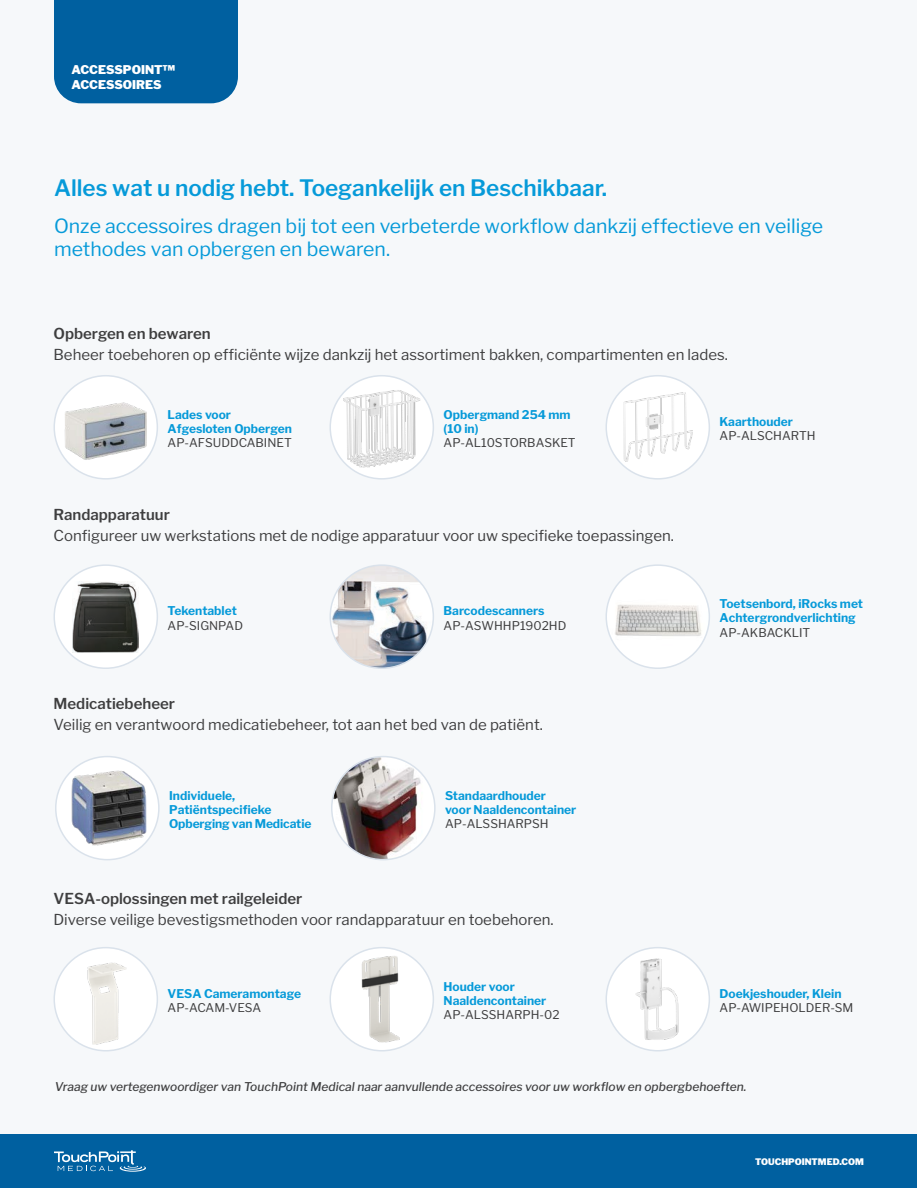
<style>
.page{position:relative;width:918px;height:1188px;background:#fff}
.page>*{position:absolute;margin:0;border:0;box-sizing:border-box;transform-origin:0 0}
.Subtitle_-_callout{font:600 22.5px "Libre Franklin";color:#069ad9}
.Subtitle_-_callout-2{font:19.5px/23.4px "Libre Franklin";color:#069ad9}
.Subtitle_-_callout-3{font:15px/21px "Libre Franklin";color:#3e3e3f}
.Product_Specs{font:700 12px/14.4px "Libre Franklin";color:#069ad9}
.Product_Specs-2{font:italic 500 12px "Libre Franklin";color:#3e3e3f}
.Product_Specs-3{font:12px/14.4px "Libre Franklin";color:#3e3e3f}
.Category_Tab{font:900 12px/14.4px "Libre Franklin";color:#fff}
.t1{font:900 9px "Libre Franklin";color:#fff}
.s1{font-weight:600}
.s2{font-weight:400;color:#3e3e3f}
.s3{font-weight:700;color:#069ad9}
</style>
<div class="page">
<div style="left:0;top:0;width:917px;height:1188px;background:#f6f8fa"></div>
<div style="left:0;top:1134px;width:917px;height:54px;background:#0060a0"></div>
<svg style="left:54px;top:1150px;width:92px;height:22px"></svg>
<div style="left:54px;top:376px;width:103px;height:103px;background:#fff;border-radius:50%"></div>
<img style="left:65px;top:391px;width:82px;height:82px">
<div style="left:54px;top:375px;width:104px;height:105px;border:2px solid #dae2eb;border-radius:50%"></div>
<div style="left:330px;top:376px;width:103px;height:103px;background:#fff;border-radius:50%"></div>
<img style="left:343px;top:390px;width:78px;height:78px">
<div style="left:330px;top:375px;width:104px;height:105px;border:2px solid #dae2eb;border-radius:50%"></div>
<div style="left:606px;top:376px;width:103px;height:103px;background:#fff;border-radius:50%"></div>
<img style="left:623px;top:393px;width:69px;height:69px">
<div style="left:606px;top:375px;width:104px;height:105px;border:2px solid #dae2eb;border-radius:50%"></div>
<div style="left:54px;top:948px;width:103px;height:103px;background:#fff;border-radius:50%"></div>
<img style="left:65px;top:963px;width:82px;height:82px">
<div style="left:54px;top:947px;width:104px;height:105px;border:2px solid #dae2eb;border-radius:50%"></div>
<div style="left:330px;top:948px;width:103px;height:103px;background:#fff;border-radius:50%"></div>
<img style="left:337px;top:956px;width:87px;height:87px">
<div style="left:330px;top:947px;width:104px;height:105px;border:2px solid #dae2eb;border-radius:50%"></div>
<div style="left:606px;top:948px;width:103px;height:103px;background:#fff;border-radius:50%"></div>
<img style="left:617px;top:958px;width:82px;height:82px">
<div style="left:606px;top:947px;width:104px;height:105px;border:2px solid #dae2eb;border-radius:50%"></div>
<div style="left:54px;top:565px;width:103px;height:103px;background:#fff;border-radius:50%"></div>
<img style="left:73px;top:581px;width:66px;height:71px">
<div style="left:54px;top:564px;width:104px;height:105px;border:2px solid #dae2eb;border-radius:50%"></div>
<img style="left:330px;top:565px;width:103px;height:103px;border-radius:52px">
<div style="left:330px;top:564px;width:104px;height:105px;border:2px solid #dae2eb;border-radius:50%"></div>
<div style="left:606px;top:565px;width:103px;height:103px;background:#fff;border-radius:50%"></div>
<img style="left:606px;top:588px;width:103px;height:57px">
<div style="left:606px;top:564px;width:104px;height:105px;border:2px solid #dae2eb;border-radius:50%"></div>
<div style="left:54px;top:0;width:184px;height:103px;background:#0060a0"></div>
<div style="left:56px;top:757px;width:103px;height:103px;background:#fff;border-radius:50%"></div>
<img style="left:71px;top:771px;width:75px;height:75px">
<div style="left:55px;top:756px;width:105px;height:104px;border:2px solid #dae2eb;border-radius:50%"></div>
<img style="left:332px;top:757px;width:101px;height:103px">
<div style="left:331px;top:756px;width:105px;height:104px;border:2px solid #dae2eb;border-radius:50%"></div>
<p class="Category_Tab" style="left:71px;top:63px;width:105px">ACCESSPOINT™<br>ACCESSOIRES</p>
<p class="Subtitle_-_callout" style="left:54px;top:174px;width:555px">Alles wat u nodig hebt. Toegankelijk en Beschikbaar.</p>
<p class="Subtitle_-_callout-2" style="left:54px;top:214px;width:771px">Onze accessoires dragen bij tot een verbeterde workflow dankzij effectieve en veilige methodes van opbergen en bewaren.</p>
<p class="Subtitle_-_callout-3" style="left:53px;top:323px;width:676px"><span class="s1">Opbergen en bewaren<br></span>Beheer toebehoren op efficiënte wijze dankzij het assortiment bakken, compartimenten en lades.</p>
<p class="Product_Specs" style="left:168px;top:407px;width:126px">Lades voor<br>Afgesloten Opbergen<br><span class="s2">AP-AFSUDDCABINET</span></p>
<p class="Product_Specs" style="left:444px;top:407px;width:134px">Opbergmand 254 mm (10 in)<br><span class="s2">AP-AL10STORBASKET</span></p>
<p class="Product_Specs-3" style="left:720px;top:414px;width:97px"><span class="s3">Kaarthouder<br></span>AP-ALSCHARTH</p>
<p class="Subtitle_-_callout-3" style="left:53px;top:504px;width:622px"><span class="s1">Randapparatuur<br></span>Configureer uw werkstations met de nodige apparatuur voor uw specifieke toepassingen.</p>
<p class="Product_Specs" style="left:168px;top:604px;width:77px">Tekentablet<br><span class="s2">AP-SIGNPAD</span></p>
<p class="Product_Specs" style="left:444px;top:604px;width:124px">Barcodescanners<br><span class="s2">AP-ASWHHP1902HD</span></p>
<p class="Product_Specs" style="left:720px;top:597px;width:145px">Toetsenbord, iRocks met<br>Achtergrondverlichting<br><span class="s2">AP-AKBACKLIT</span></p>
<p class="Subtitle_-_callout-3" style="left:53px;top:693px;width:491px"><span class="s1">Medicatiebeheer<br></span>Veilig en verantwoord medicatiebeheer, tot aan het bed van de patiënt.</p>
<p class="Product_Specs" style="left:169px;top:788px;width:144px">Individuele,<br>Patiëntspecifieke<br>Opberging van Medicatie</p>
<p class="Product_Specs" style="left:445px;top:788px;width:133px">Standaardhouder<br>voor Naaldencontainer<br><span class="s2">AP-ALSSHARPSH</span></p>
<p class="Subtitle_-_callout-3" style="left:53px;top:888px;width:502px"><span class="s1">VESA-oplossingen met railgeleider<br></span>Diverse veilige bevestigsmethoden voor randapparatuur en toebehoren.</p>
<p class="Product_Specs" style="left:168px;top:986px;width:135px">VESA Cameramontage<br><span class="s2">AP-ACAM-VESA</span></p>
<p class="Product_Specs" style="left:444px;top:979px;width:117px">Houder voor<br>Naaldencontainer<br><span class="s2">AP-ALSSHARPH-02</span></p>
<p class="Product_Specs" style="left:720px;top:986px;width:135px">Doekjeshouder, Klein<br><span class="s2">AP-AWIPEHOLDER-SM</span></p>
<p class="Product_Specs-2" style="left:55px;top:1079px;width:693px">Vraag uw vertegenwoordiger van TouchPoint Medical naar aanvullende accessoires voor uw workflow en opbergbehoeften.</p>
<p class="t1" style="left:755px;top:1157px;width:110px">TOUCHPOINTMED.COM</p>
</div>
